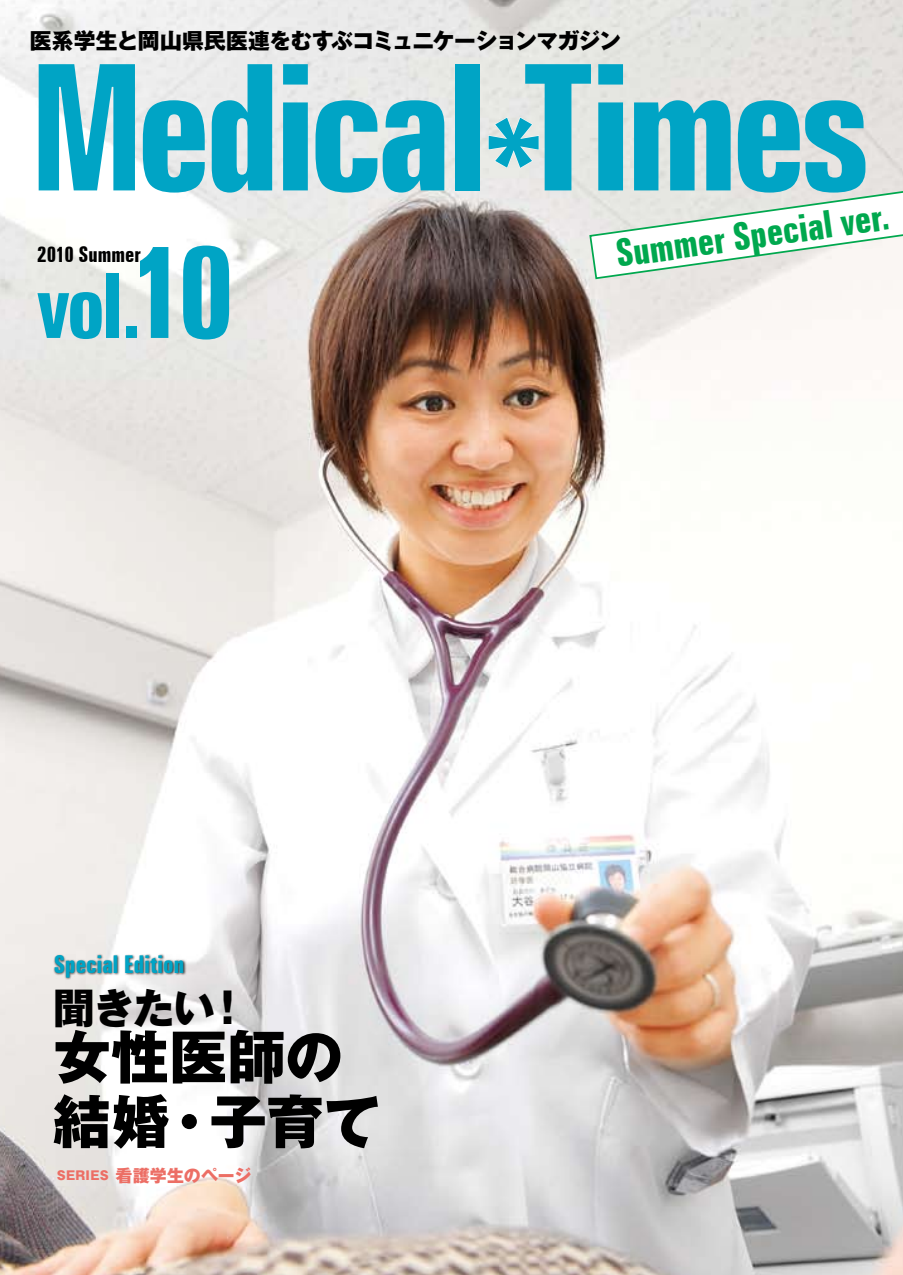
<style>
.page{position:relative;width:903px;height:1275px;background:#fff}
.page>*{position:absolute;margin:0;border:0;box-sizing:border-box;transform-origin:0 0}
.t1{font:700 extra-condensed 175.35px "Zurich BT";letter-spacing:-.035em;color:#00a4c5}
.t2{font:700 extra-condensed 168.88px "Zurich BT";color:#00a4c5}
.t3{font:700 extra-condensed 89.25px "Zurich BT";color:#00a4c5}
.t4{font:800 57.75px/64.4px "Gothic MB101 Pro";letter-spacing:.005em;color:#000}
.t5{font:800 41.65px "Gothic MB101 Pro";color:#000}
.t6{font:700 extra-condensed 38.15px "Zurich BT";color:#00a84e}
.t7{font:700 extra-condensed 24.5px "Zurich BT";letter-spacing:.005em;color:#00a4c5}
.t8{font:800 21.88px "Gothic MB101 Pro";letter-spacing:-.03em;color:#000}
.t9{font:700 extra-condensed 21.53px "Zurich BT";color:#000}
.t10{font:800 16.97px "Gothic MB101 Pro";letter-spacing:.005em;color:#ec6e65}
.s1{font-size:130.55px}
.s2{font-size:11.9px}
</style>
<div class="page">
<img style="left:0;top:0;width:903px;height:1275px">
<div style="left:54px;top:953px;width:133px;height:27px;background:#000;opacity:.75"></div>
<svg style="left:488px;top:117px;width:51px;height:52px;background:#e9e9e5"></svg>
<svg style="left:588px;top:189px;width:315px;height:91px"></svg>
<p class="t8" style="left:30px;top:22px;width:593px">医系学生と岡山県民医連をむすぶコミュニケーションマガジン</p>
<h1 class="t1" style="left:30px;top:28px;width:843px">Medical Times</h1>
<h2 class="t2" style="left:486px;top:85px;width:57px">*</h2>
<h3 class="t3" style="left:37px;top:255px;width:199px">vol.<span class="s1">10</span></h3>
<p class="t9" style="left:37px;top:242px;width:105px">2010 Summer</p>
<h3 class="t6" style="left:613px;top:233px;width:277px;rotate:-8deg">Summer Special ver.</h3>
<p class="t7" style="left:54px;top:950px;width:132px">Special Edition</p>
<h3 class="t5" style="left:53px;top:973px;width:197px">聞きたい！</h3>
<h3 class="t4" style="left:53px;top:1018px;width:329px">女性医師の結婚・子育て</h3>
<p class="t10" style="left:57px;top:1161px;width:196px"><span class="s2">SERIES</span> 看護学生のページ</p>
</div>
